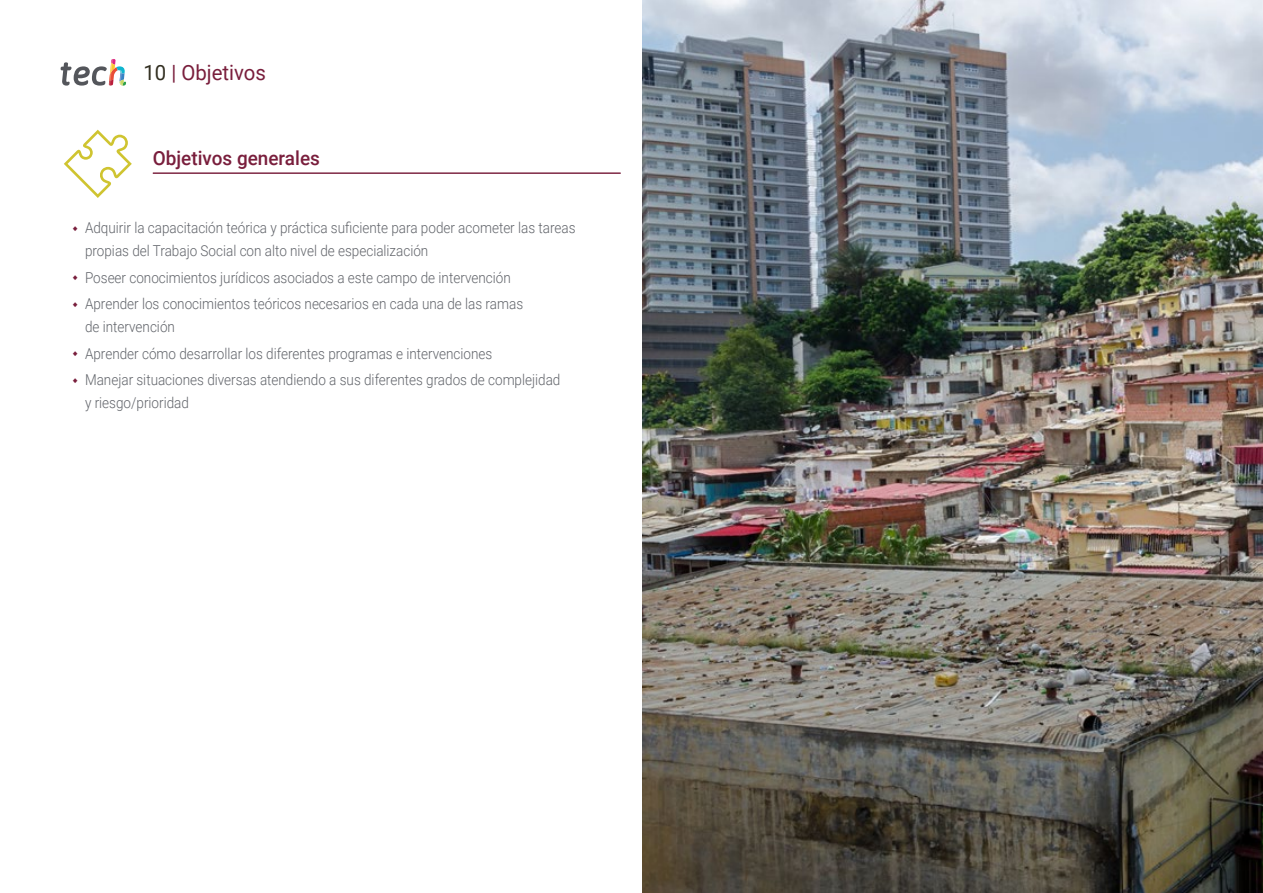
<style>
.page{position:relative;width:1263px;height:893px;background:#fff}
.page>*{position:absolute;margin:0;border:0;box-sizing:border-box;transform-origin:0 0}
.t1{font:21px "Roboto";color:#791e3c}
.t2{font:500 19.5px "Roboto";color:#791e3c}
.t3{font:300 15px/26.7px "Roboto";color:#61646a;scale:.9 1}
.s1{color:#312e20}
</style>
<div class="page">
<hr style="left:153px;top:173px;width:468px;height:1px;background:#791e3c">
<svg style="left:64px;top:130px;width:68px;height:68px"></svg>
<svg style="left:61px;top:59px;width:65px;height:27px"></svg>
<img style="left:642px;top:0;width:621px;height:893px">
<h1 class="t1" style="left:144px;top:57px;width:124px"><span class="s1">10</span> | Objetivos</h1>
<h2 class="t2" style="left:153px;top:144px;width:169px">Objetivos generales</h2>
<p class="t3" style="left:85px;top:216px;width:546px;line-height:22.5px">Adquirir la capacitación teórica y práctica suficiente para poder acometer las tareas propias del Trabajo Social con alto nivel de especialización</p>
<p class="t3" style="left:85px;top:263px;width:488px">Poseer conocimientos jurídicos asociados a este campo de intervención<br>Aprender los conocimientos teóricos necesarios en cada una de las ramas</p>
<p class="t3" style="left:85px;top:313px;width:530px">de intervención<br>Aprender cómo desarrollar los diferentes programas e intervenciones<br>Manejar situaciones diversas atendiendo a sus diferentes grados de complejidad</p>
<p class="t3" style="left:85px;top:389px;width:117px">y riesgo/prioridad</p>
</div>
